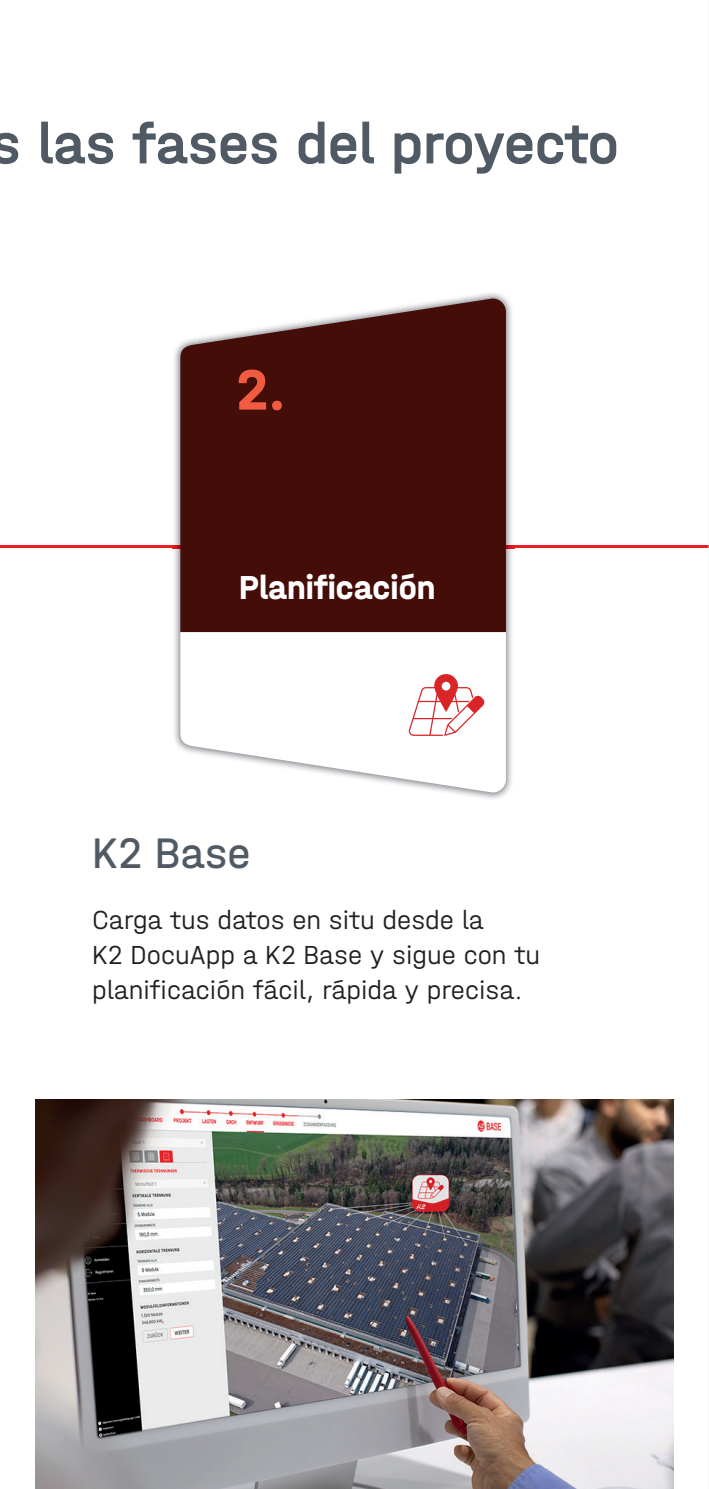
<style>
.page{position:relative;width:709px;height:1489px;background:#fff}
.page>*{position:absolute;margin:0;border:0;box-sizing:border-box;transform-origin:0 0}
.t1{font:60px "K2 Halvar Mittelschrift Medium";color:#505a64}
.t2{font:60px "K2 Halvar Mittelschrift Bold";color:#f15c40}
.t3{font:45px "K2 Halvar Mittelschrift Regular";color:#505a64}
.t4{font:35px "K2 Halvar Mittelschrift Bold";color:#fff}
.t5{font:27.5px/35px "K2 Halvar Mittelschrift Light";color:#231f20}
</style>
<div class="page">
<hr style="left:0;top:545px;width:709px;height:3px;background:#ee1d23">
<img style="left:172px;top:293px;width:342px;height:506px">
<img style="left:172px;top:545px;width:342px;height:3px">
<svg style="left:180px;top:298px;width:326px;height:334px;background:#501d19"></svg>
<svg style="left:180px;top:632px;width:326px;height:160px"></svg>
<svg style="left:408px;top:674px;width:77px;height:61px"></svg>
<img style="left:35px;top:1099px;width:638px;height:389px">
<hr style="left:708px;top:0;width:1px;height:545px;background:#d5dae0">
<hr style="left:708px;top:548px;width:1px;height:940px;background:#d5dae0">
<h1 class="t1" style="left:-10px;top:107px;width:630px">s las fases del proyecto</h1>
<h1 class="t2" style="left:236px;top:353px;width:51px">2.</h1>
<p class="t4" style="left:239px;top:566px;width:198px">Planificación</p>
<h2 class="t3" style="left:92px;top:826px;width:160px">K2 Base</h2>
<p class="t5" style="left:92px;top:901px;width:449px">Carga tus datos en situ desde la<br>K2 DocuApp a K2 Base y sigue con tu planificación fácil, rápida y precisa.</p>
</div>
